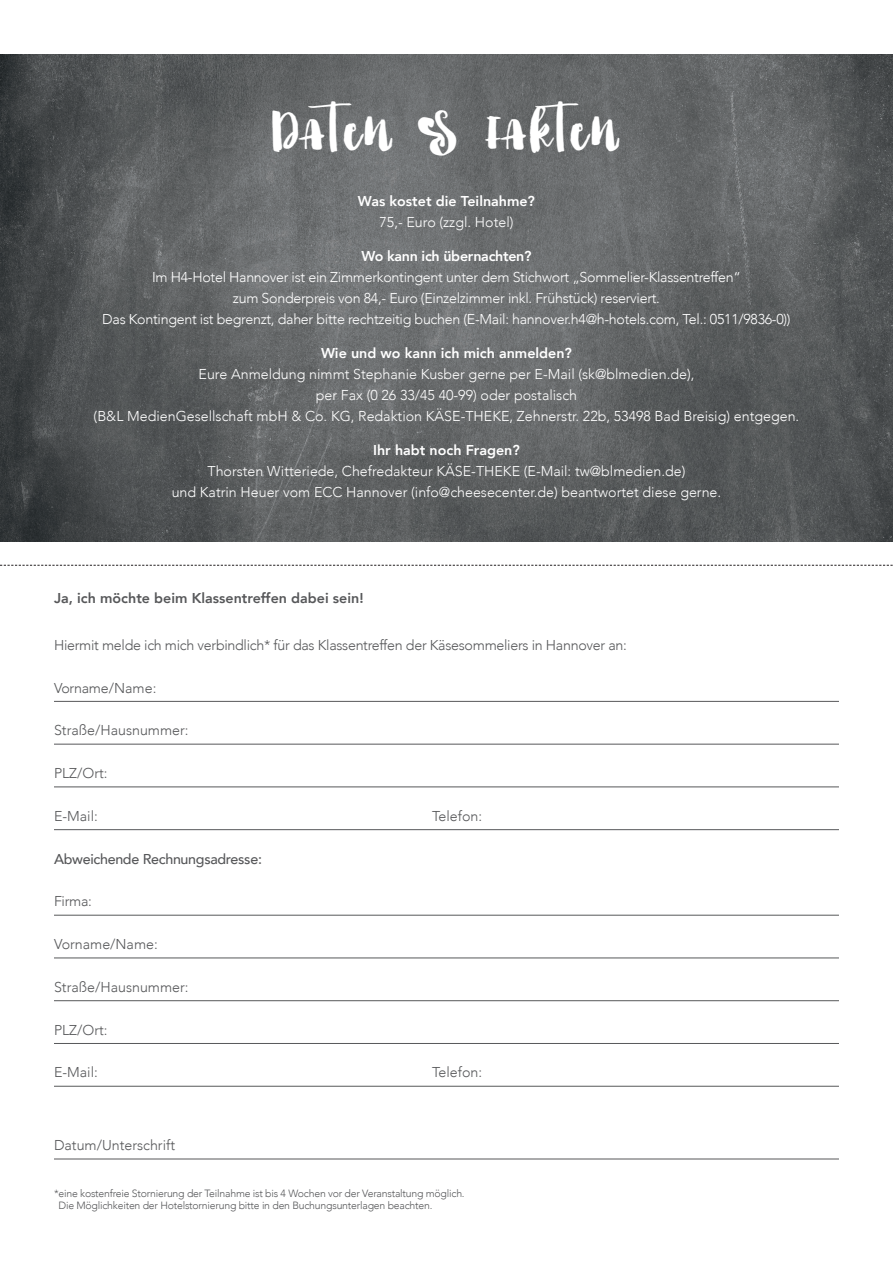
<style>
.page{position:relative;width:893px;height:1263px;background:#fff}
.page>*{position:absolute;margin:0;border:0;box-sizing:border-box;transform-origin:0 0}
.t1{font:48px "Charisma Alt";letter-spacing:.075em;color:#fff}
.t2{font:300 14.25px/21px "Avenir";color:#fff;text-align:center}
.t3{font:300 14.25px/21px "Avenir";letter-spacing:-.02em;color:#fff;text-align:center}
.t4{font:300 14.25px "Avenir";color:#57585a}
.t5{font:300 14.25px "Avenir";letter-spacing:-.02em;color:#57585a}
.t6{font:800 14.25px "Avenir";color:#fff}
.t7{font:800 14.25px "Avenir";color:#57585a}
.t8{font:500 14.25px "Avenir";letter-spacing:-.02em;color:#57585a}
.t9{font:800 14.25px "Avenir";letter-spacing:-.02em;color:#fff}
.t10{font:300 10.5px/12px "Avenir";letter-spacing:-.02em;color:#57585a}
</style>
<div class="page">
<img style="left:0;top:54px;width:893px;height:487px">
<svg style="left:0;top:565px;width:893px;height:1px"></svg>
<hr style="left:54px;top:701px;width:785px;height:1px;background:#57585a">
<hr style="left:54px;top:744px;width:785px;height:1px;background:#57585a">
<hr style="left:54px;top:786px;width:785px;height:1px;background:#57585a">
<hr style="left:54px;top:829px;width:785px;height:1px;background:#57585a">
<hr style="left:54px;top:915px;width:785px;height:1px;background:#57585a">
<hr style="left:54px;top:957px;width:785px;height:1px;background:#57585a">
<hr style="left:54px;top:1000px;width:785px;height:1px;background:#57585a">
<hr style="left:54px;top:1043px;width:785px;height:1px;background:#57585a">
<hr style="left:54px;top:1086px;width:785px;height:1px;background:#57585a">
<hr style="left:54px;top:1158px;width:785px;height:1px;background:#57585a">
<h1 class="t1" style="left:273px;top:93px;width:349px">Daten &amp; Fakten</h1>
<p class="t6" style="left:358px;top:190px;width:179px">Was kostet die Teilnahme?</p>
<p class="t2" style="left:379px;top:212px;width:135px">75,- Euro (zzgl. Hotel)</p>
<p class="t9" style="left:361px;top:245px;width:172px">Wo kann ich übernachten?</p>
<p class="t3" style="left:102px;top:267px;width:690px">Im H4-Hotel Hannover ist ein Zimmerkontingent unter dem Stichwort „Sommelier-Klassentreffen“<br>zum Sonderpreis von 84,- Euro (Einzelzimmer inkl. Frühstück) reserviert.<br>Das Kontingent ist begrenzt, daher bitte rechtzeitig buchen (E-Mail: hannover.h4@h-hotels.com, Tel.: 0511/9836-0))</p>
<p class="t6" style="left:321px;top:342px;width:252px">Wie und wo kann ich mich anmelden?</p>
<p class="t2" style="left:94px;top:363px;width:707px">Eure Anmeldung nimmt Stephanie Kusber gerne per E-Mail (sk@blmedien.de),<br>per Fax (0 26 33/45 40-99) oder postalisch<br>(B&amp;L MedienGesellschaft mbH &amp; Co. KG, Redaktion KÄSE-THEKE, Zehnerstr. 22b, 53498 Bad Breisig) entgegen.</p>
<p class="t6" style="left:373px;top:438px;width:148px">Ihr habt noch Fragen?</p>
<p class="t2" style="left:172px;top:460px;width:551px">Thorsten Witteriede, Chefredakteur KÄSE-THEKE (E-Mail: tw@blmedien.de)<br>und Katrin Heuer vom ECC Hannover (info@cheesecenter.de) beantwortet diese gerne.</p>
<p class="t7" style="left:54px;top:587px;width:311px">Ja, ich möchte beim Klassentreffen dabei sein!</p>
<p class="t5" style="left:54px;top:636px;width:574px">Hiermit melde ich mich verbindlich* für das Klassentreffen der Käsesommeliers in Hannover an:</p>
<p class="t5" style="left:54px;top:679px;width:104px">Vorname/Name:</p>
<p class="t4" style="left:54px;top:722px;width:136px">Straße/Hausnummer:</p>
<p class="t4" style="left:54px;top:765px;width:55px">PLZ/Ort:</p>
<p class="t4" style="left:54px;top:807px;width:45px">E-Mail:</p>
<p class="t4" style="left:432px;top:807px;width:52px">Telefon:</p>
<p class="t8" style="left:54px;top:846px;width:209px">Abweichende Rechnungsadresse:</p>
<p class="t4" style="left:54px;top:893px;width:39px">Firma:</p>
<p class="t4" style="left:54px;top:936px;width:105px">Vorname/Name:</p>
<p class="t4" style="left:54px;top:978px;width:136px">Straße/Hausnummer:</p>
<p class="t4" style="left:54px;top:1021px;width:55px">PLZ/Ort:</p>
<p class="t4" style="left:54px;top:1064px;width:45px">E-Mail:</p>
<p class="t4" style="left:432px;top:1064px;width:52px">Telefon:</p>
<p class="t4" style="left:54px;top:1137px;width:123px">Datum/Unterschrift</p>
<p class="t10" style="left:58px;top:1187px;width:408px;text-indent:-4px">*eine kostenfreie Stornierung der Teilnahme ist bis 4 Wochen vor der Veranstaltung möglich.<br>Die Möglichkeiten der Hotelstornierung bitte in den Buchungsunterlagen beachten.</p>
</div>
